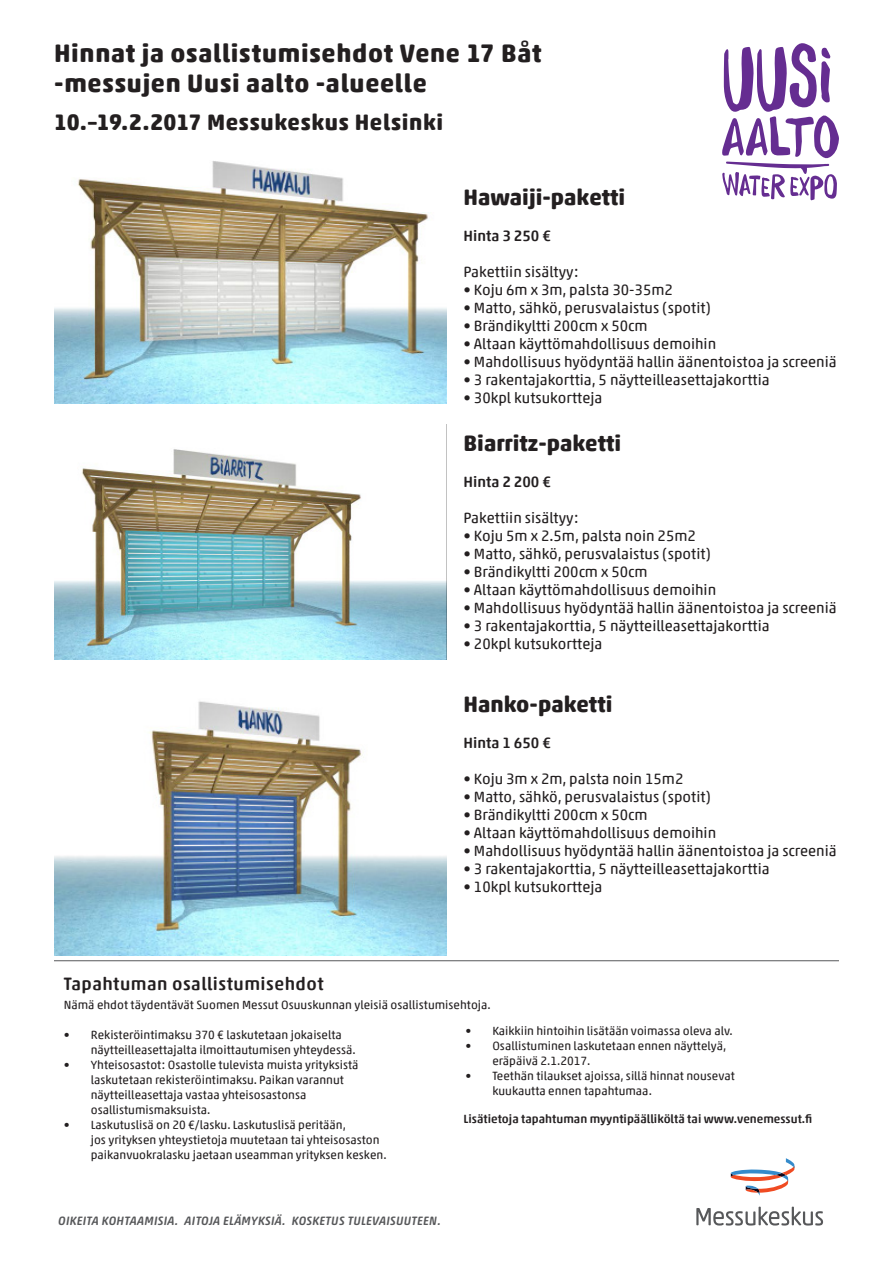
<style>
.page{position:relative;width:893px;height:1263px;background:#fff}
.page>*{position:absolute;margin:0;border:0;box-sizing:border-box;transform-origin:0 0}
.palkkiotsikko{font:700 25.5px/30.6px "Akko Rounded Pro";letter-spacing:.03em;color:#231f20}
.palkkiotsikko-2{font:700 22.5px "Akko Rounded Pro";color:#231f20}
.palkkiotsikko-3{font:700 22.5px "Akko Rounded Pro";letter-spacing:.03em;color:#231f20}
.Otsikko{font:500 18px "Akko Rounded Pro";letter-spacing:.025em;color:#231f20}
.t1{font:15px "Akko Rounded Pro";color:#231f20}
.t2{font:500 15px "Akko Rounded Pro";color:#231f20}
.t3{font:italic 500 12.3px "Akko Rounded Pro";letter-spacing:.02em;color:#57585a}
.Leipis_8_pt{font:12px/15px "Akko Rounded Pro";color:#231f20}
.Leipis_8_pt-2{font:500 12px "Akko Rounded Pro";color:#231f20}
</style>
<div class="page">
<img style="left:54px;top:161px;width:392px;height:242px">
<img style="left:54px;top:449px;width:392px;height:210px">
<img style="left:54px;top:701px;width:392px;height:255px">
<hr style="left:54px;top:960px;width:785px;height:1px;background:#57585a">
<svg style="left:696px;top:1207px;width:127px;height:18px"></svg>
<svg style="left:731px;top:1158px;width:63px;height:38px"></svg>
<svg style="left:722px;top:43px;width:117px;height:157px"></svg>
<p class="palkkiotsikko" style="left:54px;top:37px;width:489px">Hinnat ja osallistumisehdot Vene 17 Båt -messujen Uusi aalto -alueelle</p>
<p class="palkkiotsikko-3" style="left:54px;top:108px;width:391px">10.–19.2.2017 Messukeskus Helsinki</p>
<p class="palkkiotsikko-2" style="left:463px;top:183px;width:163px">Hawaiji-paketti</p>
<p class="t2" style="left:463px;top:227px;width:89px">Hinta 3 250 €</p>
<p class="t1" style="left:463px;top:263px;width:117px">Pakettiin sisältyy:</p>
<p class="t1" style="left:463px;top:281px;width:211px">• Koju 6m x 3m, palsta 30-35m2</p>
<p class="t1" style="left:463px;top:299px;width:249px">• Matto, sähkö, perusvalaistus (spotit)</p>
<p class="t1" style="left:463px;top:317px;width:186px">• Brändikyltti 200cm x 50cm</p>
<p class="t1" style="left:463px;top:335px;width:254px">• Altaan käyttömahdollisuus demoihin</p>
<p class="t1" style="left:463px;top:353px;width:375px">• Mahdollisuus hyödyntää hallin äänentoistoa ja screeniä</p>
<p class="t1" style="left:463px;top:371px;width:308px">• 3 rakentajakorttia, 5 näytteilleasettajakorttia</p>
<p class="t1" style="left:463px;top:389px;width:141px">• 30kpl kutsukortteja</p>
<p class="palkkiotsikko-2" style="left:463px;top:429px;width:159px">Biarritz-paketti</p>
<p class="t2" style="left:463px;top:473px;width:89px">Hinta 2 200 €</p>
<p class="t1" style="left:463px;top:509px;width:117px">Pakettiin sisältyy:</p>
<p class="t1" style="left:463px;top:527px;width:234px">• Koju 5m x 2.5m, palsta noin 25m2</p>
<p class="t1" style="left:463px;top:545px;width:249px">• Matto, sähkö, perusvalaistus (spotit)</p>
<p class="t1" style="left:463px;top:563px;width:186px">• Brändikyltti 200cm x 50cm</p>
<p class="t1" style="left:463px;top:581px;width:254px">• Altaan käyttömahdollisuus demoihin</p>
<p class="t1" style="left:463px;top:599px;width:375px">• Mahdollisuus hyödyntää hallin äänentoistoa ja screeniä</p>
<p class="t1" style="left:463px;top:617px;width:308px">• 3 rakentajakorttia, 5 näytteilleasettajakorttia</p>
<p class="t1" style="left:463px;top:635px;width:141px">• 20kpl kutsukortteja</p>
<p class="palkkiotsikko-2" style="left:463px;top:690px;width:150px">Hanko-paketti</p>
<p class="t2" style="left:463px;top:733px;width:89px">Hinta 1 650 €</p>
<p class="t1" style="left:463px;top:769px;width:221px">• Koju 3m x 2m, palsta noin 15m2</p>
<p class="t1" style="left:463px;top:787px;width:249px">• Matto, sähkö, perusvalaistus (spotit)</p>
<p class="t1" style="left:463px;top:805px;width:186px">• Brändikyltti 200cm x 50cm</p>
<p class="t1" style="left:463px;top:823px;width:254px">• Altaan käyttömahdollisuus demoihin</p>
<p class="t1" style="left:463px;top:841px;width:375px">• Mahdollisuus hyödyntää hallin äänentoistoa ja screeniä</p>
<p class="t1" style="left:463px;top:859px;width:308px">• 3 rakentajakorttia, 5 näytteilleasettajakorttia</p>
<p class="t1" style="left:463px;top:877px;width:141px">• 10kpl kutsukortteja</p>
<p class="Otsikko" style="left:64px;top:972px;width:261px">Tapahtuman osallistumisehdot</p>
<p class="Leipis_8_pt" style="left:64px;top:997px;width:428px">Nämä ehdot täydentävät Suomen Messut Osuuskunnan yleisiä osallistumisehtoja.</p>
<p class="Leipis_8_pt" style="left:91px;top:1027px;width:266px;text-indent:-27px">• Rekisteröintimaksu 370 € laskutetaan jokaiselta näytteilleasettajalta ilmoittautumisen yhteydessä.</p>
<p class="Leipis_8_pt" style="left:91px;top:1057px;width:269px;text-indent:-27px">• Yhteisosastot: Osastolle tulevista muista yrityksistä laskutetaan rekisteröintimaksu. Paikan varannut näytteilleasettaja vastaa yhteisosastonsa osallistumismaksuista.</p>
<p class="Leipis_8_pt" style="left:91px;top:1117px;width:297px;text-indent:-27px">• Laskutuslisä on 20 €/lasku. Laskutuslisä peritään,<br>jos yrityksen yhteystietoja muutetaan tai yhteisosaston paikanvuokralasku jaetaan useamman yrityksen kesken.</p>
<p class="Leipis_8_pt" style="left:465px;top:1023px;width:269px">• Kaikkiin hintoihin lisätään voimassa oleva alv.</p>
<p class="Leipis_8_pt" style="left:492px;top:1038px;width:235px;text-indent:-27px">• Osallistuminen laskutetaan ennen näyttelyä, eräpäivä 2.1.2017.</p>
<p class="Leipis_8_pt" style="left:492px;top:1068px;width:244px;text-indent:-27px">• Teethän tilaukset ajoissa, sillä hinnat nousevat kuukautta ennen tapahtumaa.</p>
<p class="Leipis_8_pt-2" style="left:463px;top:1111px;width:350px">Lisätietoja tapahtuman myyntipäälliköltä tai www.venemessut.fi</p>
<p class="t3" style="left:58px;top:1213px;width:384px">OIKEITA KOHTAAMISIA. AITOJA ELÄMYKSIÄ. KOSKETUS TULEVAISUUTEEN.</p>
</div>
